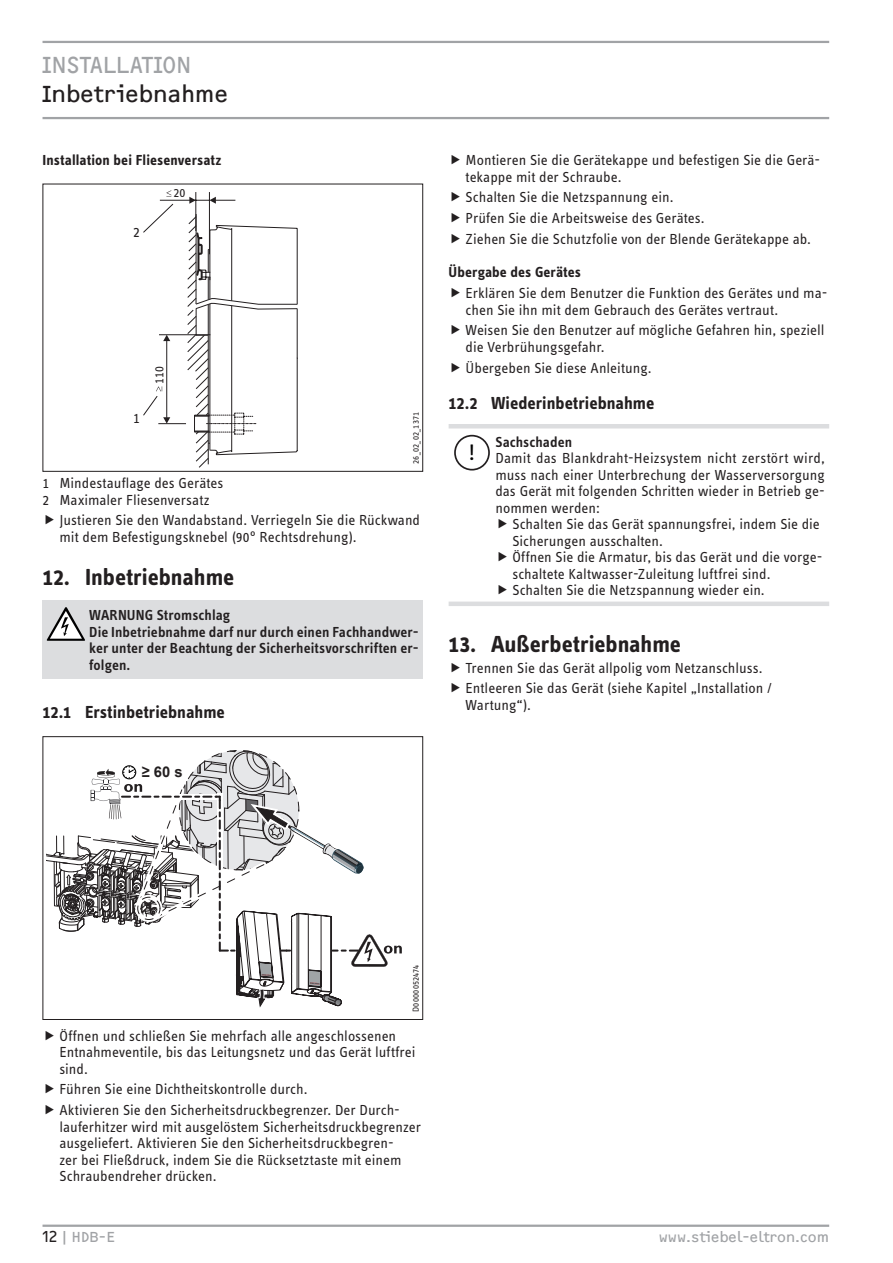
<style>
.page{position:relative;width:893px;height:1263px;background:#fff}
.page>*{position:absolute;margin:0;border:0;box-sizing:border-box;transform-origin:0 0}
.t1{font:700 24px "STE Info Text";color:#231f20}
.t2{font:24px "F2 FOCR Bczyk Com";color:#231f20}
.t3{font:24px "F2 FOCR Bczyk Com";color:#a1a3a6}
.t4{font:23.25px "STE Info Text";color:#000}
.t5{font:700 18px "STE Info Text";color:#231f20}
.t6{font:15px/16.5px "STE Info Text";color:#231f20}
.t7{font:600 15px/16.5px "STE Info Text";letter-spacing:.005em;color:#231f20}
.t8{font:700 15px "STE Info Text";letter-spacing:.005em;color:#231f20}
.t9{font:15px "F2 FOCR Bczyk Com";color:#a1a3a6}
.t10{font:700 14.85px "Arial";color:#231f20}
.t11{font:13.2px "STE Info Text";color:#231f20}
.t12{font:9px "STE Info Text";letter-spacing:.02em;color:#231f20}
.s1{color:#231f20}
</style>
<div class="page">
<hr style="left:43px;top:41px;width:786px;height:2px;background:#a1a3a6">
<hr style="left:43px;top:117px;width:786px;height:2px;background:#a1a3a6">
<hr style="left:43px;top:1224px;width:786px;height:3px;background:#a1a3a6">
<div style="left:43px;top:184px;width:380px;height:288px;border:1px solid #231f20"></div>
<svg style="left:143px;top:190px;width:155px;height:278px"></svg>
<div style="left:43px;top:600px;width:380px;height:78px;background:#dcdddf"></div>
<svg style="left:47px;top:607px;width:38px;height:34px"></svg>
<svg style="left:47px;top:750px;width:355px;height:258px"></svg>
<div style="left:43px;top:736px;width:380px;height:284px;border:1px solid #231f20"></div>
<hr style="left:449px;top:424px;width:380px;height:4px;background:#dcdddf">
<hr style="left:449px;top:602px;width:380px;height:4px;background:#dcdddf">
<div style="left:454px;top:435px;width:36px;height:35px;border:2px solid #231f20;border-radius:50%"></div>
<h1 class="t3" style="left:43px;top:51px;width:22px">Installati</h1>
<h1 class="t3" style="left:162px;top:51px;width:26px">on</h1>
<h1 class="t2" style="left:43px;top:80px;width:187px">Inbetriebnahme</h1>
<p class="t8" style="left:43px;top:151px;width:180px">Installation bei Fliesenversatz</p>
<p class="t6" style="left:133px;top:224px;width:8px">2</p>
<p class="t11" style="left:174px;top:185px;width:13px">20</p>
<p class="t6" style="left:133px;top:410px;width:8px">1</p>
<p class="t11" style="left:152px;top:384px;width:19px;rotate:-90deg">110</p>
<p class="t12" style="left:411px;top:464px;width:54px;rotate:-90deg">26_02_02_1371</p>
<p class="t6" style="left:43px;top:475px;width:182px">1 Mindestauflage des Gerätes<br>2 Maximaler Fliesenversatz</p>
<p class="t6" style="left:60px;top:512px;width:362px">Justieren Sie den Wandabstand. Verriegeln Sie die Rückwand mit dem Befestigungsknebel (90° Rechtsdrehung).</p>
<h1 class="t1" style="left:43px;top:563px;width:193px">12. Inbetriebnahme</h1>
<p class="t7" style="left:89px;top:607px;width:331px">WARNUNG Stromschlag<br>Die Inbetriebnahme darf nur durch einen Fachhandwer&shy;ker unter der Beachtung der Sicherheitsvorschriften er&shy;folgen.</p>
<p class="t5" style="left:43px;top:701px;width:184px">12.1 Erstinbetriebnahme</p>
<p class="t10" style="left:142px;top:762px;width:42px">≥ 60 s</p>
<p class="t6" style="left:466px;top:152px;width:356px">Montieren Sie die Gerätekappe und befestigen Sie die Gerä&shy;tekappe mit der Schraube.</p>
<p class="t6" style="left:466px;top:187px;width:347px;line-height:20.7px">Schalten Sie die Netzspannung ein.<br>Prüfen Sie die Arbeitsweise des Gerätes.<br>Ziehen Sie die Schutzfolie von der Blende Gerätekappe ab.</p>
<p class="t8" style="left:449px;top:264px;width:134px">Übergabe des Gerätes</p>
<p class="t6" style="left:466px;top:285px;width:363px">Erklären Sie dem Benutzer die Funktion des Gerätes und ma&shy;chen Sie ihn mit dem Gebrauch des Gerätes vertraut.</p>
<p class="t6" style="left:466px;top:322px;width:360px">Weisen Sie den Benutzer auf mögliche Gefahren hin, speziell die Verbrühungsgefahr.</p>
<p class="t6" style="left:466px;top:359px;width:187px">Übergeben Sie diese Anleitung.</p>
<p class="t5" style="left:449px;top:393px;width:207px">12.2 Wiederinbetriebnahme</p>
<h2 class="t4" style="left:468px;top:439px;width:8px">!</h2>
<p class="t7" style="left:495px;top:433px;width:78px">Sachschaden</p>
<p class="t6" style="left:495px;top:450px;width:331px;text-align:justify">Damit das Blankdraht-Heizsystem nicht zerstört wird, muss nach einer Unterbrechung der Wasserversorgung das Gerät mit folgenden Schritten wieder in Betrieb ge&shy;nommen werden:</p>
<p class="t6" style="left:512px;top:516px;width:312px">Schalten Sie das Gerät spannungsfrei, indem Sie die Sicherungen ausschalten.<br>Öffnen Sie die Armatur, bis das Gerät und die vorge&shy;schaltete Kaltwasser-Zuleitung luftfrei sind.<br>Schalten Sie die Netzspannung wieder ein.</p>
<h1 class="t1" style="left:449px;top:630px;width:234px">13. Außerbetriebnahme</h1>
<p class="t6" style="left:466px;top:657px;width:308px;line-height:20.7px">Trennen Sie das Gerät allpolig vom Netzanschluss.<br>Entleeren Sie das Gerät (siehe Kapitel „Installation /</p>
<p class="t6" style="left:466px;top:697px;width:67px">Wartung“).</p>
<p class="t12" style="left:411px;top:1012px;width:49px;rotate:-90deg">D0000052474</p>
<p class="t6" style="left:60px;top:1027px;width:357px">Öffnen und schließen Sie mehrfach alle angeschlossenen<br>Entnahmeventile, bis das Leitungsnetz und das Gerät luftfrei sind.</p>
<p class="t6" style="left:60px;top:1079px;width:342px;line-height:20.7px">Führen Sie eine Dichtheitskontrolle durch.<br>Aktivieren Sie den Sicherheitsdruckbegrenzer. Der Durch-</p>
<p class="t6" style="left:60px;top:1118px;width:363px">lauferhitzer wird mit ausgelöstem Sicherheitsdruckbegrenzer ausgeliefert. Aktivieren Sie den Sicherheitsdruckbegren-<br>zer bei Fließdruck, indem Sie die Rücksetztaste mit einem Schraubendreher drücken.</p>
<p class="t9" style="left:43px;top:1228px;width:74px"><span class="s1">12</span>|HDB-E</p>
<p class="t9" style="left:659px;top:1228px;width:172px">www.stiebel-eltron.com</p>
</div>
